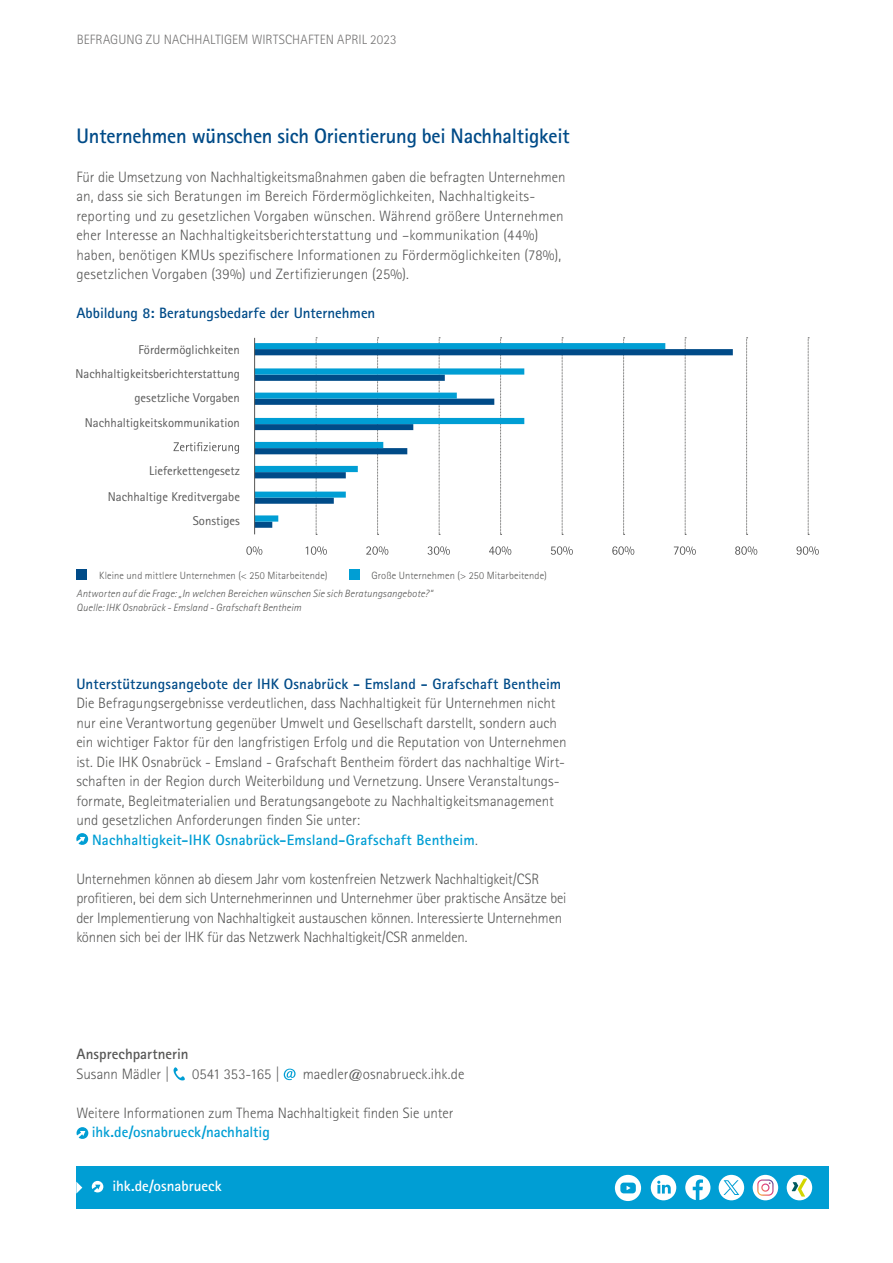
<style>
.page{position:relative;width:893px;height:1263px;background:#fff}
.page>*{position:absolute;margin:0;border:0;box-sizing:border-box;transform-origin:0 0}
.t1{font:700 21px "Rotis Sans Serif Std";letter-spacing:-.01em;color:#004b88}
.t2{font:300 15px/19.5px "Rotis Sans Serif Std";color:#575756}
.t3{font:700 15px "Rotis Sans Serif Std";letter-spacing:.005em;color:#004b88}
.t4{font:700 15px "Rotis Sans Serif Std";letter-spacing:.005em;color:#009ed4}
.t5{font:700 15px "Rotis Sans Serif Std";color:#fff}
.t6{font:700 15px "Rotis Sans Serif Std";color:#575756}
.t7{font:300 13.5px "Rotis Sans Serif Std";letter-spacing:.005em;color:#757474}
.t8{font:12.75px "Rotis Sans Serif Std";color:#5a5a5a}
.t9{font:italic 300 10.5px/13.5px "Rotis Sans Serif Std";letter-spacing:.01em;color:#575756}
.t10{font:300 10.5px "Rotis Sans Serif Std";letter-spacing:.01em;color:#575756}
.s1{font-weight:300;color:#575756}
</style>
<div class="page">
<div style="left:77px;top:1166px;width:752px;height:43px;background:#009ed4"></div>
<svg style="left:92px;top:1181px;width:11px;height:11px"></svg>
<svg style="left:685px;top:1175px;width:25px;height:25px"></svg>
<div style="left:753px;top:1175px;width:25px;height:25px;background:#fff;border-radius:50%"></div>
<svg style="left:757px;top:1179px;width:16px;height:17px"></svg>
<div style="left:787px;top:1175px;width:25px;height:25px;background:#fff;border-radius:50%"></div>
<svg style="left:792px;top:1178px;width:15px;height:18px"></svg>
<svg style="left:76px;top:1181px;width:6px;height:12px"></svg>
<svg style="left:651px;top:1175px;width:25px;height:25px"></svg>
<svg style="left:615px;top:1175px;width:26px;height:26px"></svg>
<svg style="left:719px;top:1175px;width:25px;height:25px"></svg>
<svg style="left:173px;top:1067px;width:12px;height:13px"></svg>
<svg style="left:284px;top:1069px;width:12px;height:11px"></svg>
<svg style="left:77px;top:1127px;width:11px;height:12px"></svg>
<svg style="left:76px;top:833px;width:12px;height:12px"></svg>
<svg style="left:808px;top:338px;width:1px;height:197px"></svg>
<svg style="left:746px;top:338px;width:2px;height:197px"></svg>
<svg style="left:685px;top:338px;width:1px;height:197px"></svg>
<svg style="left:623px;top:338px;width:2px;height:197px"></svg>
<svg style="left:562px;top:338px;width:1px;height:197px"></svg>
<svg style="left:500px;top:338px;width:2px;height:197px"></svg>
<svg style="left:439px;top:338px;width:1px;height:197px"></svg>
<svg style="left:377px;top:338px;width:2px;height:197px"></svg>
<svg style="left:316px;top:338px;width:1px;height:197px"></svg>
<svg style="left:255px;top:349px;width:478px;height:179px"></svg>
<svg style="left:255px;top:343px;width:410px;height:179px"></svg>
<hr style="left:254px;top:338px;width:1px;height:196px;background:#575756">
<svg style="left:246px;top:546px;width:16px;height:9px"></svg>
<svg style="left:306px;top:546px;width:21px;height:9px"></svg>
<svg style="left:366px;top:546px;width:22px;height:9px"></svg>
<svg style="left:428px;top:546px;width:22px;height:9px"></svg>
<svg style="left:489px;top:546px;width:22px;height:9px"></svg>
<svg style="left:551px;top:546px;width:22px;height:9px"></svg>
<svg style="left:612px;top:546px;width:22px;height:9px"></svg>
<svg style="left:674px;top:546px;width:22px;height:9px"></svg>
<svg style="left:735px;top:546px;width:22px;height:9px"></svg>
<svg style="left:796px;top:546px;width:23px;height:9px"></svg>
<svg style="left:174px;top:442px;width:65px;height:12px"></svg>
<div style="left:77px;top:569px;width:10px;height:11px;background:#004b88"></div>
<div style="left:349px;top:569px;width:10px;height:11px;background:#009ed4"></div>
<p class="t7" style="left:77px;top:31px;width:321px">BEFRAGUNG ZU NACHHALTIGEM WIRTSCHAFTEN APRIL 2023</p>
<h1 class="t1" style="left:77px;top:122px;width:495px">Unternehmen wünschen sich Orientierung bei Nachhaltigkeit</h1>
<p class="t2" style="left:76px;top:167px;width:491px">Für die Umsetzung von Nachhaltigkeitsmaßnahmen gaben die befragten Unternehmen an, dass sie sich Beratungen im Bereich Fördermöglichkeiten, Nachhaltigkeits&shy;reporting und zu gesetzlichen Vorgaben wünschen. Während größere Unternehmen eher Interesse an Nachhaltigkeitsberichterstattung und –kommunikation (44%) haben, benötigen KMUs spezifischere Informationen zu Fördermöglichkeiten (78%), gesetzlichen Vorgaben (39%) und Zertifizierungen (25%).</p>
<p class="t3" style="left:77px;top:304px;width:300px">Abbildung 8: Beratungsbedarfe der Unternehmen</p>
<p class="t8" style="left:139px;top:342px;width:103px">Fördermöglichkeiten</p>
<p class="t8" style="left:75px;top:366px;width:166px">Nachhaltigkeitsberichterstattung</p>
<p class="t8" style="left:135px;top:390px;width:107px">gesetzliche Vorgaben</p>
<p class="t8" style="left:85px;top:415px;width:157px">Nachhaltigkeitskommunikation</p>
<p class="t8" style="left:149px;top:463px;width:92px">Lieferkettengesetz</p>
<p class="t8" style="left:108px;top:489px;width:134px">Nachhaltige Kreditvergabe</p>
<p class="t8" style="left:193px;top:513px;width:49px">Sonstiges</p>
<p class="t10" style="left:99px;top:570px;width:230px">Kleine und mittlere Unternehmen (&lt; 250 Mitarbeitende)</p>
<p class="t10" style="left:371px;top:570px;width:177px">Große Unternehmen (&gt; 250 Mitarbeitende)</p>
<p class="t9" style="left:77px;top:587px;width:358px">Antworten auf die Frage: „In welchen Bereichen wünschen Sie sich Beratungsangebote?“<br>Quelle: IHK Osnabrück - Emsland - Grafschaft Bentheim</p>
<p class="t3" style="left:76px;top:674px;width:486px">Unterstützungsangebote der IHK Osnabrück - Emsland - Grafschaft Bentheim</p>
<p class="t2" style="left:76px;top:694px;width:481px">Die Befragungsergebnisse verdeutlichen, dass Nachhaltigkeit für Unternehmen nicht</p>
<p class="t2" style="left:76px;top:713px;width:482px">nur eine Verantwortung gegenüber Umwelt und Gesellschaft darstellt, sondern auch</p>
<p class="t2" style="left:76px;top:733px;width:492px">ein wichtiger Faktor für den langfristigen Erfolg und die Reputation von Unternehmen</p>
<p class="t2" style="left:76px;top:752px;width:490px">ist. Die IHK Osnabrück - Emsland - Grafschaft Bentheim fördert das nachhaltige Wirt-</p>
<p class="t2" style="left:76px;top:772px;width:485px">schaften in der Region durch Weiterbildung und Vernetzung. Unsere Veranstaltungs-</p>
<p class="t2" style="left:76px;top:791px;width:479px">formate, Begleitmaterialien und Beratungsangebote zu Nachhaltigkeitsmanagement</p>
<p class="t2" style="left:76px;top:811px;width:285px">und gesetzlichen Anforderungen finden Sie unter:</p>
<p class="t4" style="left:92px;top:830px;width:387px">Nachhaltigkeit⁣-⁣IHK Osnabrück⁣-⁣Emsland⁣-⁣Grafschaft Bentheim<span class="s1">.</span></p>
<p class="t2" style="left:76px;top:869px;width:492px">Unternehmen können ab diesem Jahr vom kostenfreien Netzwerk Nachhaltigkeit/CSR profitieren, bei dem sich Unternehmerinnen und Unternehmer über praktische Ansätze bei der Implementierung von Nachhaltigkeit austauschen können. Interessierte Unternehmen können sich bei der IHK für das Netzwerk Nachhaltigkeit/CSR anmelden.</p>
<p class="t6" style="left:77px;top:1045px;width:114px">Ansprechpartnerin</p>
<p class="t2" style="left:77px;top:1064px;width:95px">Susann Mädler |</p>
<p class="t2" style="left:192px;top:1064px;width:90px">0541 353-165 |</p>
<p class="t2" style="left:303px;top:1064px;width:163px">maedler@osnabrueck.ihk.de</p>
<p class="t2" style="left:77px;top:1103px;width:378px">Weitere Informationen zum Thema Nachhaltigkeit finden Sie unter</p>
<p class="t4" style="left:92px;top:1123px;width:179px">ihk.de/osnabrueck/nachhaltig</p>
<p class="t5" style="left:112px;top:1176px;width:111px">ihk.de/osnabrueck</p>
</div>
